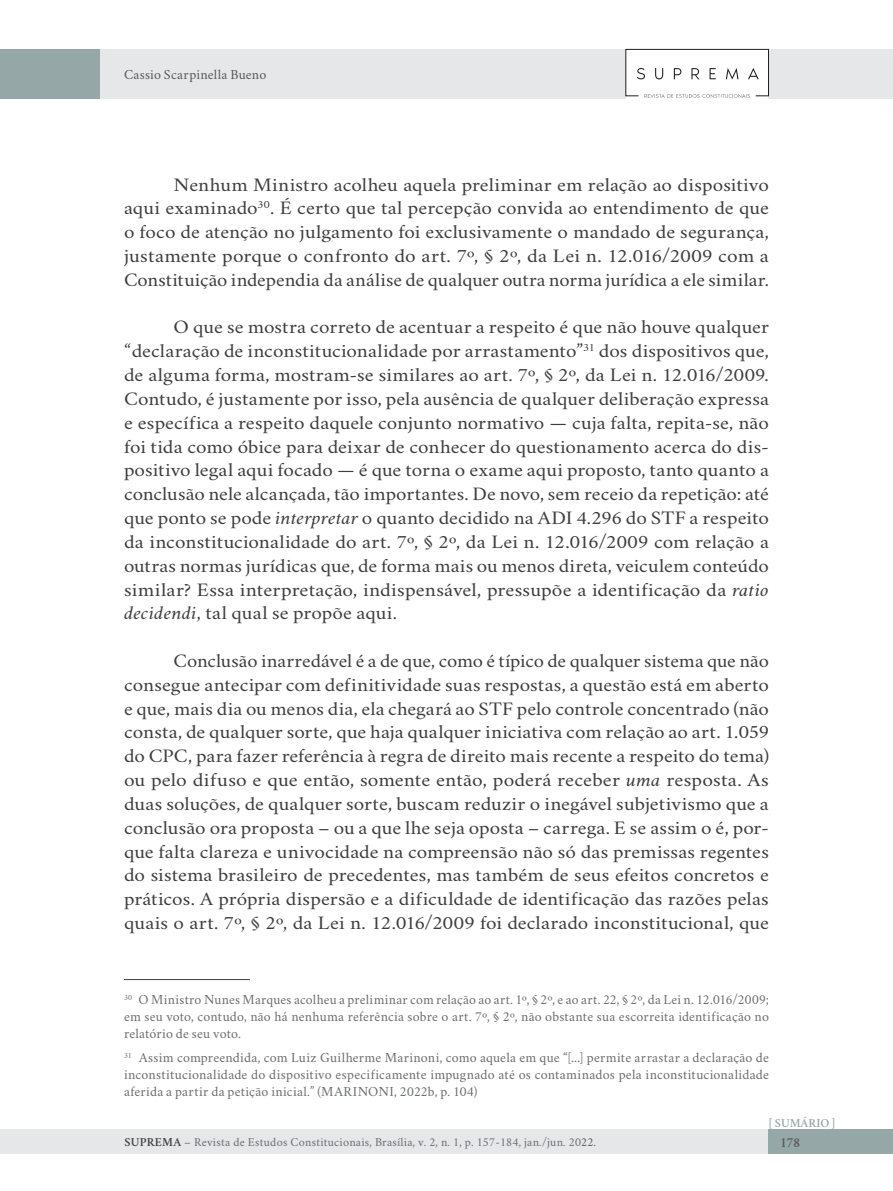
<style>
.page{position:relative;width:893px;height:1191px;background:#fff}
.page>*{position:absolute;margin:0;border:0;box-sizing:border-box;transform-origin:0 0}
.texto_corrido_pt{font:19.25px/23.8px "Crimson";letter-spacing:.005em;color:#3e3e3f;text-align:justify;scale:1.1 1}
.texto_corrido_pt-2{font:19.25px/23.8px "Crimson";letter-spacing:.005em;color:#3e3e3f;text-align:justify;scale:1.07 1}
.FOOTNOTE{font:14px/16.6px "Crimson";letter-spacing:.015em;color:#6c6d70;text-align:justify}
.t1{font:14px "Crimson";letter-spacing:.015em;color:#57585a}
.t2{font:600 14px "Crimson";color:#57585a}
.t3{font:12.25px "Crimson";letter-spacing:.02em;color:#6c6d70}
.t4{font:600 12.25px "Crimson";color:#96a7a7}
.s1{font-style:italic}
.s2{font-weight:600;color:#3e3e3f}
.s3{color:#57585a}
</style>
<div class="page">
<hr style="left:124px;top:979px;width:126px;height:1px;background:#3e3e3f">
<div style="left:0;top:1129px;width:790px;height:25px;background:#e6e7e9"></div>
<div style="left:0;top:49px;width:892px;height:50px;background:#e6e7e9"></div>
<div style="left:768px;top:1129px;width:124px;height:25px;background:#96a7a7"></div>
<div style="left:0;top:49px;width:99px;height:50px;background:#96a7a7"></div>
<div style="left:626px;top:50px;width:142px;height:49px;background:#fff"></div>
<svg style="left:625px;top:48px;width:144px;height:50px"></svg>
<p class="t1" style="left:124px;top:64px;width:144px">Cassio Scarpinella Bueno</p>
<p class="texto_corrido_pt" style="left:124px;top:170px;width:588px;text-indent:50px">Nenhum Ministro acolheu aquela preliminar em relação ao dispositivo aqui examinado<sup>30</sup>. É certo que tal percepção convida ao entendimento de que o foco de atenção no julgamento foi exclusivamente o mandado de segurança, justamente porque o confronto do art. 7º, § 2º, da Lei n. 12.016/2009 com a Constituição independia da análise de qualquer outra norma jurídica a ele similar.</p>
<p class="texto_corrido_pt" style="left:124px;top:313px;width:588px;text-indent:50px">O que se mostra correto de acentuar a respeito é que não houve qualquer “declaração de inconstitucionalidade por arrastamento”<sup>31</sup> dos dispositivos que, de alguma forma, mostram-se similares ao art. 7º, § 2º, da Lei n. 12.016/2009.<br>Contudo, é justamente por isso, pela ausência de qualquer deliberação expressa e específica a respeito daquele conjunto normativo — cuja falta, repita-se, não foi tida como óbice para deixar de conhecer do questionamento acerca do dis&shy;positivo legal aqui focado — é que torna o exame aqui proposto, tanto quanto a conclusão nele alcançada, tão importantes. De novo, sem receio da repetição: até que ponto se pode <span class="s1">interpretar</span> o quanto decidido na ADI 4.296 do STF a respeito da inconstitucionalidade do art. 7º, § 2º, da Lei n. 12.016/2009 com relação a outras normas jurídicas que, de forma mais ou menos direta, veiculem conteúdo similar? Essa interpretação, indispensável, pressupõe a identificação da <span class="s1">ratio decidendi</span>, tal qual se propõe aqui.</p>
<p class="texto_corrido_pt-2" style="left:124px;top:646px;width:604px;text-indent:50px">Conclusão inarredável é a de que, como é típico de qualquer sistema que não consegue antecipar com definitividade suas respostas, a questão está em aberto e que, mais dia ou menos dia, ela chegará ao STF pelo controle concentrado (não consta, de qualquer sorte, que haja qualquer iniciativa com relação ao art. 1.059 do CPC, para fazer referência à regra de direito mais recente a respeito do tema) ou pelo difuso e que então, somente então, poderá receber <span class="s1">uma</span> resposta. As duas soluções, de qualquer sorte, buscam reduzir o inegável subjetivismo que a conclusão ora proposta – ou a que lhe seja oposta – carrega. E se assim o é, por&shy;que falta clareza e univocidade na compreensão não só das premissas regentes do sistema brasileiro de precedentes, mas também de seus efeitos concretos e práticos. A própria dispersão e a dificuldade de identificação das razões pelas quais o art. 7º, § 2º, da Lei n. 12.016/2009 foi declarado inconstitucional, que</p>
<p class="FOOTNOTE" style="left:124px;top:989px;width:646px"><sup>30</sup> O Ministro Nunes Marques acolheu a preliminar com relação ao art. 1º, § 2º, e ao art. 22, § 2º, da Lei n. 12.016/2009; em seu voto, contudo, não há nenhuma referência sobre o art. 7º, § 2º, não obstante sua escorreita identificação no relatório de seu voto.</p>
<p class="FOOTNOTE" style="left:124px;top:1047px;width:646px"><sup>31</sup> Assim compreendida, com Luiz Guilherme Marinoni, como aquela em que “[...] permite arrastar a declaração de inconstitucionalidade do dispositivo especificamente impugnado até os contaminados pela inconstitucionalidade aferida a partir da petição inicial.” (MARINONI, 2022b, p. 104)</p>
<p class="t3" style="left:125px;top:1132px;width:473px"><span class="s2">SUPREMA</span> – Revista de Estudos Constitucionais, Brasília, v. 2, n. 1, p. 157-184, jan./jun. 20<span class="s3">22.</span></p>
<p class="t2" style="left:780px;top:1132px;width:21px">178</p>
<p class="t4" style="left:769px;top:1114px;width:68px">[ SUMÁRIO ]</p>
</div>
